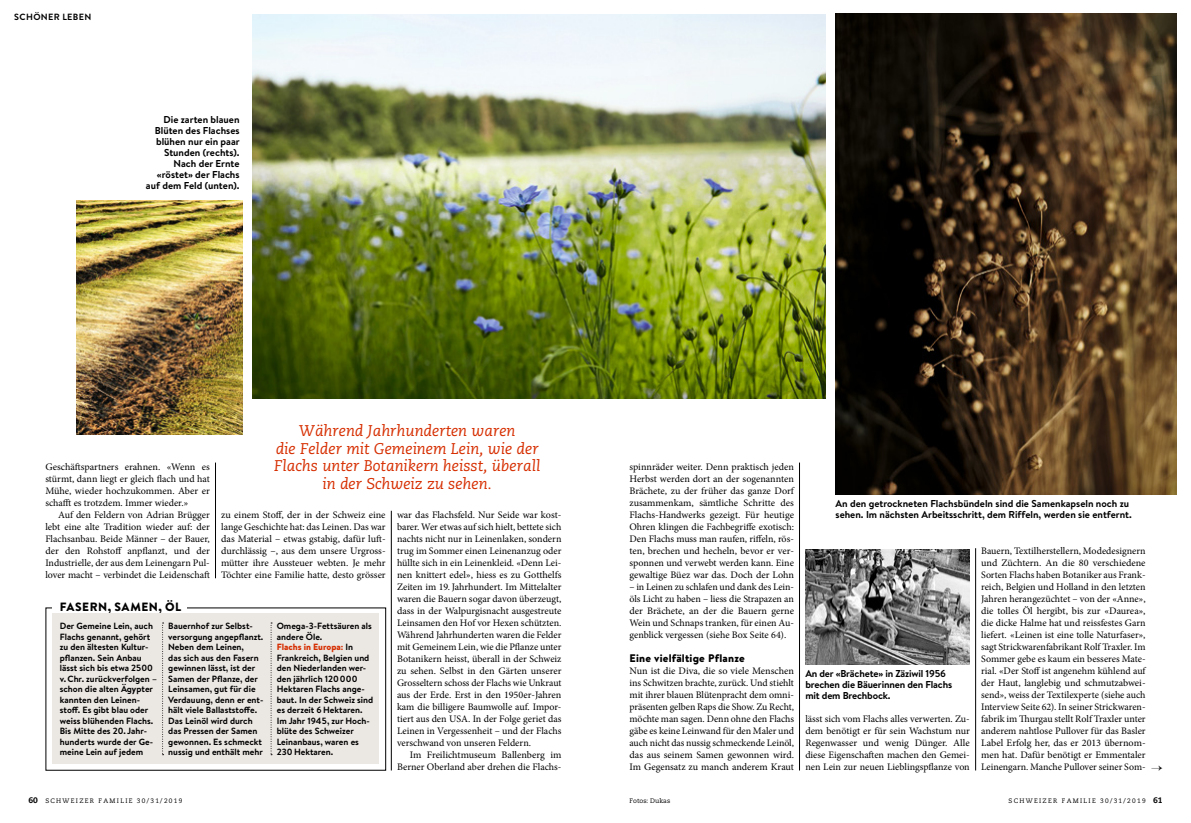
<style>
.page{position:relative;width:1191px;height:823px;background:#fff}
.page>*{position:absolute;margin:0;border:0;box-sizing:border-box;transform-origin:0 0}
.QUOTE_Caeci_15_5pt_x{font:italic 15.5px/17.5px "Caecilia";color:#d62e01;text-align:center}
.BOX_Brd_Titel_mEinzu{font:900 12px "Brandon Text";letter-spacing:.04em;color:#000}
._230_Zwischentitel_B{font:900 11px "Brandon Text";letter-spacing:.02em;color:#000}
._220_GS3sp_mEinz_x08{font:10px/12px "Minion Pro";color:#000;text-align:justify}
._220_GS3sp_oEinz_x08{font:10px/12px "Minion Pro";color:#000;text-align:justify}
._300_Legende_10pt_x1{font:700 10px/11px "Brandon Text";color:#000;text-align:right}
.BOX_Brd_Text_mehrspa{font:700 9px/10.5px "Brandon Text";color:#000}
.RUBRIKTITEL_klein_Br{font:700 9px "Brandon Grotesque";letter-spacing:.04em;color:#000}
.PAGINA_6_5pt_Text_x0{font:6.5px "Caecilia";letter-spacing:.2em;color:#000}
._800_Fotobyline_x12{font:6.5px "Caecilia";color:#000}
.s1{font-weight:900;color:#d62e01}
.s2{font-weight:800;font-size:8px}
</style>
<div class="page">
<img style="left:805px;top:549px;width:164px;height:115px">
<img style="left:835px;top:14px;width:341px;height:480px">
<img style="left:252px;top:14px;width:573px;height:384px">
<img style="left:77px;top:200px;width:165px;height:234px">
<hr style="left:391px;top:510px;width:1px;height:260px;background:#000">
<hr style="left:215px;top:462px;width:1px;height:116px;background:#000">
<div style="left:53px;top:613px;width:326px;height:150px;background:#ebe7e3"></div>
<svg style="left:162px;top:622px;width:2px;height:132px"></svg>
<svg style="left:271px;top:622px;width:1px;height:132px"></svg>
<hr style="left:799px;top:462px;width:1px;height:308px;background:#000">
<hr style="left:975px;top:548px;width:1px;height:222px;background:#000">
<p class="RUBRIKTITEL_klein_Br" style="left:14px;top:11px;width:79px">SCHÖNER LEBEN</p>
<p class="_300_Legende_10pt_x1" style="left:146px;top:114px;width:95px">Die zarten blauen<br>Blüten des Flachses blühen nur ein paar<br>Stunden (rechts).<br>Nach der Ernte «röstet» der Flachs auf dem Feld (unten).</p>
<p class="QUOTE_Caeci_15_5pt_x" style="left:274px;top:422px;width:268px">Während Jahrhunderten waren<br>die Felder mit Gemeinem Lein, wie der<br>Flachs unter Botanikern heisst, überall</p>
<p class="QUOTE_Caeci_15_5pt_x" style="left:322px;top:475px;width:171px">in der Schweiz zu sehen.</p>
<p class="_220_GS3sp_mEinz_x08" style="left:45px;top:460px;width:166px">Geschäftspartners erahnen. «Wenn es stürmt, dann liegt er gleich flach und hat Mühe, wieder hochzukommen. Aber er schafft es trotzdem. Immer wieder.»</p>
<p class="_220_GS3sp_mEinz_x08" style="left:45px;top:508px;width:166px;text-indent:13px">Auf den Feldern von Adrian Brügger lebt eine alte Tradition wieder auf: der Flachsanbau. Beide Männer – der Bauer, der den Rohstoff anpflanzt, und der Industrielle, der aus dem Leinengarn Pul&shy;lover macht – verbindet die Leidenschaft</p>
<p class="_220_GS3sp_mEinz_x08" style="left:629px;top:460px;width:166px">spinnräder weiter. Denn praktisch jeden Herbst werden dort an der sogenannten Brächete, zu der früher das ganze Dorf zusammenkam, sämtliche Schritte des Flachs-Handwerks gezeigt. Für heutige Ohren klingen die Fachbegriffe exotisch:<br>Den Flachs muss man raufen, riffeln, rös&shy;ten, brechen und hecheln, bevor er ver&shy;sponnen und verwebt werden kann. Eine gewaltige Büez war das. Doch der Lohn</p>
<p class="_220_GS3sp_mEinz_x08" style="left:629px;top:580px;width:166px">– in Leinen zu schlafen und dank des Lein&shy;öls Licht zu haben – liess die Strapazen an der Brächete, an der die Bauern gerne Wein und Schnaps tranken, für einen Au&shy;genblick vergessen (siehe Box Seite 64).</p>
<p class="_230_Zwischentitel_B" style="left:629px;top:650px;width:117px">Eine vielfältige Pflanze</p>
<p class="_220_GS3sp_oEinz_x08" style="left:629px;top:664px;width:166px">Nun ist die Diva, die so viele Menschen ins Schwitzen brachte, zurück. Und stiehlt mit ihrer blauen Blütenpracht dem omni&shy;präsenten gelben Raps die Show. Zu Recht, möchte man sagen. Denn ohne den Flachs gäbe es keine Leinwand für den Maler und auch nicht das nussig schmeckende Leinöl, das aus seinem Samen gewonnen wird.<br>Im Gegensatz zu manch anderem Kraut</p>
<p class="_300_Legende_10pt_x1" style="left:835px;top:498px;width:295px">An den getrockneten Flachsbündeln sind die Samenkapseln noch zu</p>
<p class="_220_GS3sp_mEinz_x08" style="left:221px;top:508px;width:166px">zu einem Stoff, der in der Schweiz eine</p>
<p class="_300_Legende_10pt_x1" style="left:835px;top:509px;width:298px">sehen. Im nächsten Arbeitsschritt, dem Riffeln, werden sie entfernt.</p>
<p class="_220_GS3sp_mEinz_x08" style="left:221px;top:520px;width:166px">lange Geschichte hat: das Leinen. Das war das Material – etwas gstabig, dafür luft&shy;durchlässig –, aus dem unsere Urgross&shy;mütter ihre Aussteuer webten. Je mehr Töchter eine Familie hatte, desto grösser</p>
<p class="_220_GS3sp_mEinz_x08" style="left:397px;top:508px;width:166px">war das Flachsfeld. Nur Seide war kost&shy;barer. Wer etwas auf sich hielt, bettete sich nachts nicht nur in Leinenlaken, sondern trug im Sommer einen Leinenanzug oder hüllte sich in ein Leinenkleid. «Denn Lei&shy;nen knittert edel», hiess es zu Gotthelfs Zeiten im 19. Jahrhundert. Im Mittelalter waren die Bauern sogar davon überzeugt, dass in der Walpurgisnacht ausgestreute Leinsamen den Hof vor Hexen schützten.<br>Während Jahrhunderten waren die Felder mit Gemeinem Lein, wie die Pflanze unter Botanikern heisst, überall in der Schweiz zu sehen. Selbst in den Gärten unserer Grosseltern schoss der Flachs wie Unkraut aus der Erde. Erst in den 1950er-Jahren kam die billigere Baumwolle auf. Impor&shy;tiert aus den USA. In der Folge geriet das Leinen in Vergessenheit – und der Flachs verschwand von unseren Feldern.</p>
<p class="_220_GS3sp_mEinz_x08" style="left:397px;top:748px;width:166px;text-align:right">Im Freilichtmuseum Ballenberg im<br>Berner Oberland aber drehen die Flachs-</p>
<p class="_220_GS3sp_oEinz_x08" style="left:981px;top:544px;width:166px">Bauern, Textilherstellern, Modedesignern und Züchtern. An die 80 verschiedene Sorten Flachs haben Botaniker aus Frank&shy;reich, Belgien und Holland in den letzten Jahren herangezüchtet – von der «Anne», die tolles Öl hergibt, bis zur «Daurea», die dicke Halme hat und reissfestes Garn liefert. «Leinen ist eine tolle Naturfaser», sagt Strickwarenfabrikant Rolf Traxler. Im Sommer gebe es kaum ein besseres Mate&shy;rial. «Der Stoff ist angenehm kühlend auf der Haut, langlebig und schmutzabwei&shy;send», weiss der Textilexperte (siehe auch Interview Seite 62). In seiner Strickwaren&shy;fabrik im Thurgau stellt Rolf Traxler unter anderem nahtlose Pullover für das Basler Label Erfolg her, das er 2013 übernom&shy;men hat. Dafür benötigt er Emmentaler Leinengarn. Manche Pullover seiner Som-</p>
<p class="BOX_Brd_Titel_mEinzu" style="left:60px;top:598px;width:123px">FASERN, SAMEN, ÖL</p>
<p class="BOX_Brd_Text_mehrspa" style="left:60px;top:620px;width:99px">Der Gemeine Lein, auch<br>Flachs genannt, gehört zu den ältesten Kultur&shy;pflanzen. Sein Anbau lässt sich bis etwa 2500 v.Chr. zurückverfolgen – schon die alten Ägypter kannten den Leinen&shy;stoff. Es gibt blau oder weiss blühenden Flachs.<br>Bis Mitte des 20. Jahr&shy;hunderts wurde der Ge&shy;meine Lein auf jedem</p>
<p class="BOX_Brd_Text_mehrspa" style="left:168px;top:620px;width:97px">Bauernhof zur Selbst&shy;versorgung angepflanzt.<br>Neben dem Leinen,<br>das sich aus den Fasern gewinnen lässt, ist der<br>Samen der Pflanze, der<br>Leinsamen, gut für die<br>Verdauung, denn er ent&shy;hält viele Ballaststoffe.<br>Das Leinöl wird durch das Pressen der Samen gewonnen. Es schmeckt nussig und enthält mehr</p>
<p class="BOX_Brd_Text_mehrspa" style="left:277px;top:620px;width:98px">Omega-3-Fettsäuren als andere Öle.<br><span class="s1">Flachs in Europa:</span> In<br>Frankreich, Belgien und den Niederlanden wer&shy;den jährlich 120000<br>Hektaren Flachs ange&shy;baut. In der Schweiz sind es derzeit 6 Hektaren.<br>Im Jahr 1945, zur Hoch&shy;blüte des Schweizer<br>Leinanbaus, waren es<br>230 Hektaren.</p>
<p class="_300_Legende_10pt_x1" style="left:805px;top:668px;width:148px;text-align:left">An der «Brächete» in Zäziwil 1956 brechen die Bäuerinnen den Flachs mit dem Brechbock.</p>
<p class="_220_GS3sp_oEinz_x08" style="left:805px;top:712px;width:166px">lässt sich vom Flachs alles verwerten. Zu&shy;dem benötigt er für sein Wachstum nur Regenwasser und wenig Dünger. Alle diese Eigenschaften machen den Gemei&shy;nen Lein zur neuen Lieblingspflanze von</p>
<p class="PAGINA_6_5pt_Text_x0" style="left:28px;top:796px;width:155px"><span class="s2">60</span> SCHWEIZER FAMILIE 30/31/2019</p>
<p class="PAGINA_6_5pt_Text_x0" style="left:1008px;top:796px;width:155px">SCHWEIZER FAMILIE 30/31/2019 <span class="s2">61</span></p>
<p class="_800_Fotobyline_x12" style="left:629px;top:796px;width:42px">Fotos: Dukas</p>
</div>
